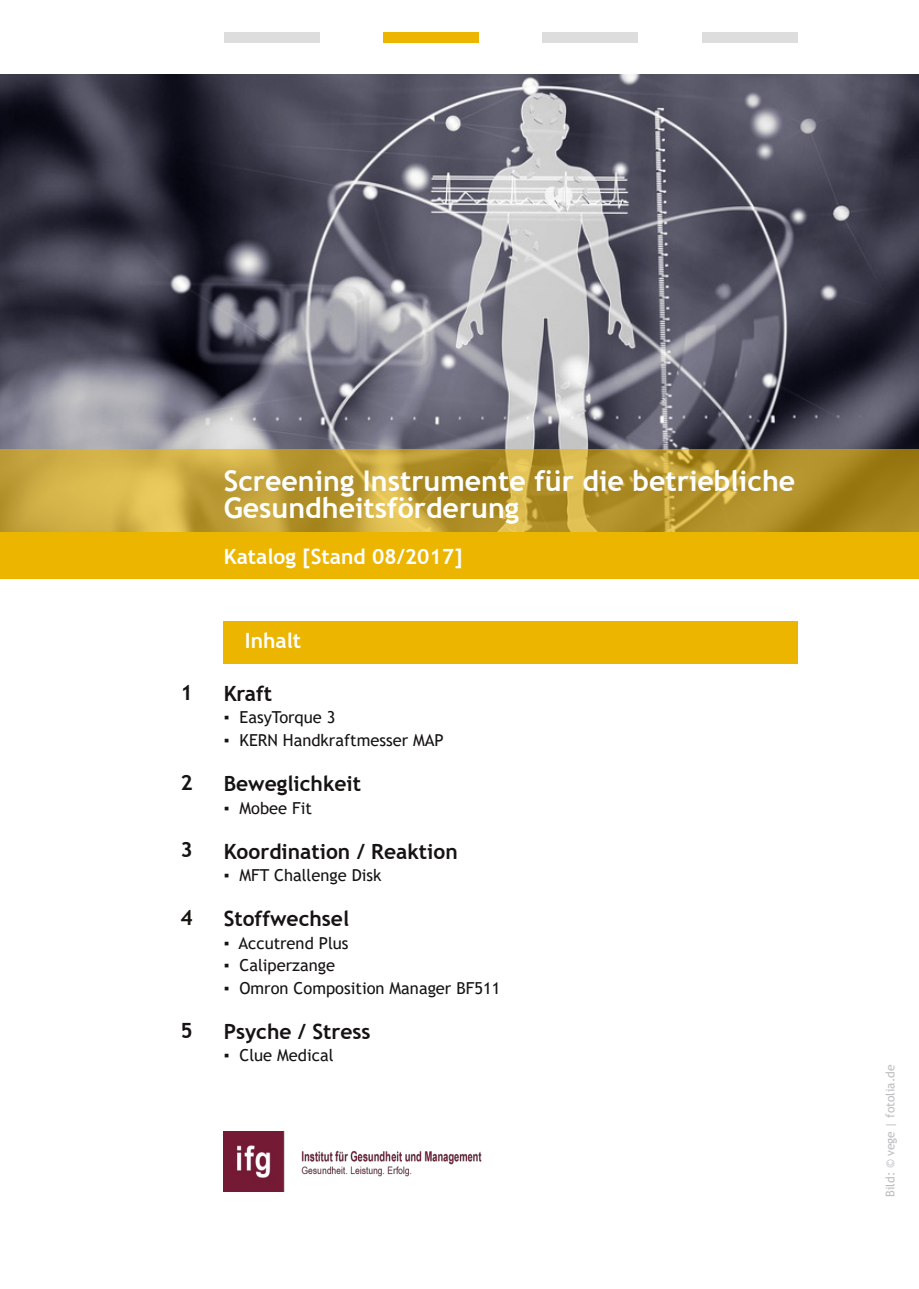
<style>
.page{position:relative;width:919px;height:1289px;background:#fff}
.page>*{position:absolute;margin:0;border:0;box-sizing:border-box;transform-origin:0 0}
.t1{font:700 28.5px/27px "Trebuchet MS";color:#fff}
.t2{font:700 21px "Trebuchet MS";color:#161413}
.t3{font:700 21px "Trebuchet MS";color:#fff}
.t4{font:16.5px "Trebuchet MS";color:#161413}
.t5{font:12px "Trebuchet MS";color:#bcbdc0}
</style>
<div class="page">
<img style="left:0;top:75px;width:918px;height:374px">
<img style="left:224px;top:1131px;width:258px;height:60px">
<div style="left:0;top:532px;width:918px;height:47px;background:#ebb500"></div>
<div style="left:0;top:449px;width:918px;height:94px;background:#ebb500;opacity:.6"></div>
<div style="left:224px;top:32px;width:96px;height:11px;background:#ddddde"></div>
<div style="left:701px;top:32px;width:96px;height:11px;background:#ddddde"></div>
<div style="left:383px;top:32px;width:96px;height:11px;background:#ebb500"></div>
<div style="left:542px;top:32px;width:96px;height:11px;background:#ddddde"></div>
<div style="left:224px;top:621px;width:574px;height:43px;background:#ebb500"></div>
<p class="t2" style="left:181px;top:680px;width:14px">1</p>
<p class="t2" style="left:181px;top:770px;width:14px">2</p>
<p class="t2" style="left:181px;top:837px;width:14px">3</p>
<p class="t2" style="left:181px;top:905px;width:14px">4</p>
<p class="t2" style="left:181px;top:1017px;width:14px">5</p>
<h1 class="t1" style="left:224px;top:467px;width:573px">Screening Instrumente für die betriebliche<br>Gesundheitsförderung</h1>
<p class="t3" style="left:224px;top:544px;width:240px">Katalog [Stand 08/2017]</p>
<p class="t3" style="left:245px;top:628px;width:58px">Inhalt</p>
<p class="t2" style="left:224px;top:681px;width:50px">Kraft</p>
<p class="t4" style="left:224px;top:708px;width:113px">▪ EasyTorque 3</p>
<p class="t4" style="left:224px;top:730px;width:222px">▪ KERN Handkraftmesser MAP</p>
<p class="t2" style="left:224px;top:771px;width:139px">Beweglichkeit</p>
<p class="t4" style="left:224px;top:798px;width:90px">▪ Mobee Fit</p>
<p class="t2" style="left:224px;top:838px;width:235px">Koordination / Reaktion</p>
<p class="t4" style="left:224px;top:865px;width:159px">▪ MFT Challenge Disk</p>
<p class="t2" style="left:224px;top:906px;width:127px">Stoffwechsel</p>
<p class="t4" style="left:224px;top:933px;width:126px">▪ Accutrend Plus</p>
<p class="t4" style="left:224px;top:955px;width:113px">▪ Caliperzange</p>
<p class="t4" style="left:224px;top:978px;width:278px">▪ Omron Composition Manager BF511</p>
<p class="t2" style="left:224px;top:1018px;width:148px">Psyche / Stress</p>
<p class="t4" style="left:224px;top:1045px;width:111px">▪ Clue Medical</p>
<p class="t5" style="left:883px;top:1196px;width:134px;rotate:-90deg">Bild: © vege | fotolia.de</p>
</div>
